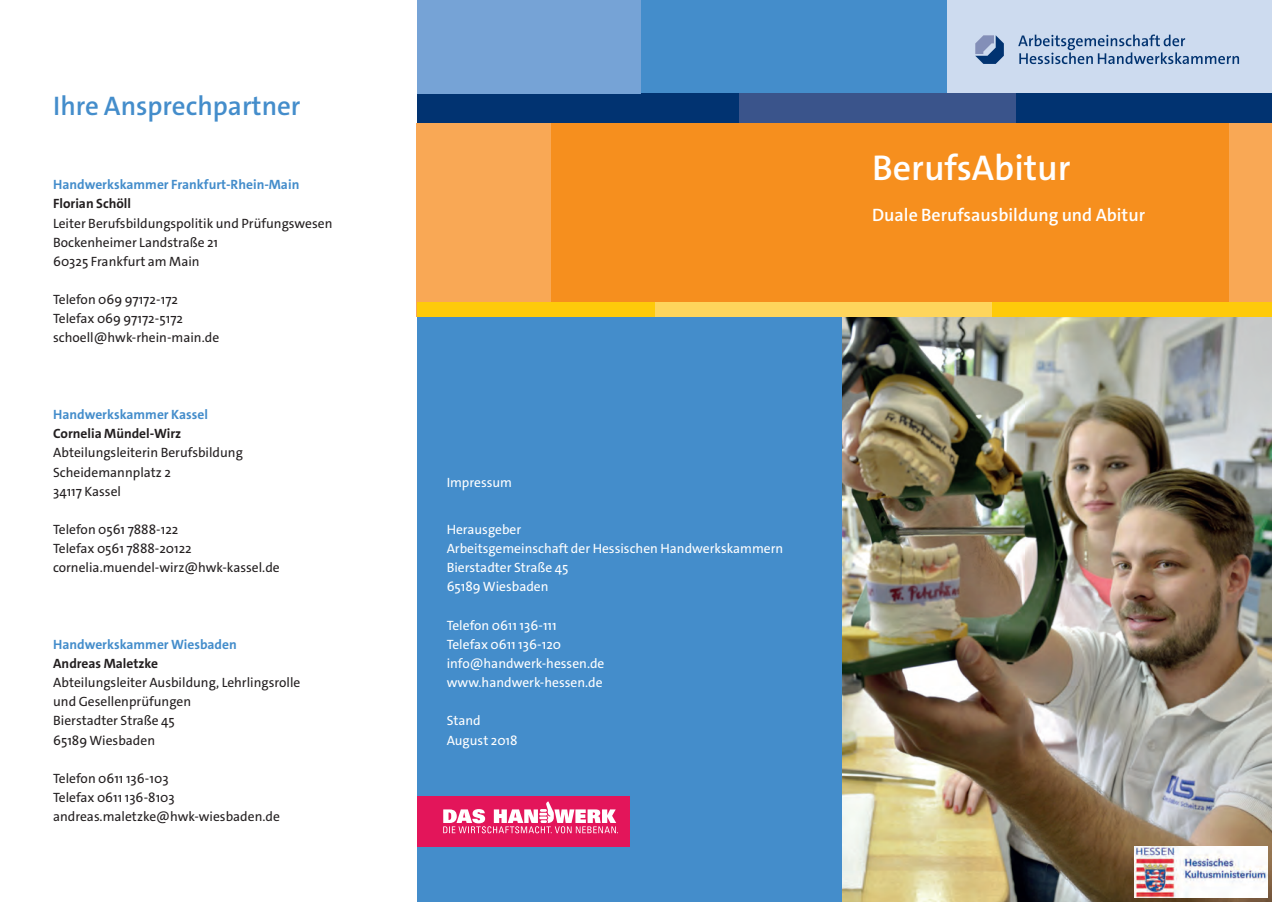
<style>
.page{position:relative;width:1272px;height:902px;background:#fff}
.page>*{position:absolute;margin:0;border:0;box-sizing:border-box;transform-origin:0 0}
.t1{font:600 36px "The Sans C4 s";color:#fff}
.t2{font:600 27px "The Sans C4 s";color:#448dcb}
.t3{font:600 18px "The Sans C4 s";color:#fff}
.t4{font:13.5px/19.2px "The Sans C4 s";color:#231f20}
.t5{font:13.5px/19.2px "The Sans C4 s";color:#fff}
.t6{font:700 13.5px "The Sans C4 s";color:#448dcb}
.t7{font:700 13.5px "The Sans C4 s";color:#231f20}
</style>
<div class="page">
<div style="left:417px;top:317px;width:425px;height:584px;background:#448dcb"></div>
<div style="left:417px;top:123px;width:854px;height:194px;background:#f68f1e"></div>
<div style="left:842px;top:0;width:429px;height:94px;background:#cddbef"></div>
<div style="left:1229px;top:123px;width:42px;height:194px;background:#f9a855"></div>
<div style="left:417px;top:123px;width:134px;height:194px;background:#f9a855"></div>
<img style="left:842px;top:317px;width:429px;height:584px">
<div style="left:417px;top:0;width:529px;height:94px;background:#448dcb"></div>
<div style="left:417px;top:302px;width:854px;height:15px;background:#feca0a"></div>
<div style="left:417px;top:94px;width:854px;height:29px;background:#013371"></div>
<div style="left:739px;top:94px;width:276px;height:29px;background:#3a548b"></div>
<div style="left:655px;top:302px;width:336px;height:15px;background:#fed55c"></div>
<svg style="left:975px;top:34px;width:263px;height:30px"></svg>
<div style="left:417px;top:0;width:223px;height:94px;background:#76a3d6"></div>
<div style="left:417px;top:795px;width:212px;height:51px;background:#e3155a"></div>
<svg style="left:443px;top:801px;width:175px;height:32px"></svg>
<img style="left:1134px;top:846px;width:133px;height:51px">
<svg style="left:1266px;top:896px;width:6px;height:6px"></svg>
<h2 class="t2" style="left:53px;top:88px;width:249px">Ihre Ansprechpartner</h2>
<p class="t6" style="left:53px;top:176px;width:248px">Handwerkskammer Frankfurt-Rhein-Main</p>
<p class="t7" style="left:53px;top:195px;width:79px">Florian Schöll</p>
<p class="t4" style="left:53px;top:213px;width:281px">Leiter Berufsbildungspolitik und Prüfungswesen<br>Bockenheimer Landstraße 21<br>60325 Frankfurt am Main</p>
<p class="t4" style="left:53px;top:290px;width:167px">Telefon 069 97172-172<br>Telefax 069 97172-5172 schoell@hwk-rhein-main.de</p>
<p class="t6" style="left:53px;top:406px;width:156px">Handwerkskammer Kassel</p>
<p class="t7" style="left:53px;top:425px;width:130px">Cornelia Mündel-Wirz</p>
<p class="t4" style="left:53px;top:443px;width:191px">Abteilungsleiterin Berufsbildung<br>Scheidemannplatz 2<br>34117 Kassel</p>
<p class="t4" style="left:53px;top:520px;width:228px">Telefon 0561 7888-122<br>Telefax 0561 7888-20122 cornelia.muendel-wirz@hwk-kassel.de</p>
<p class="t6" style="left:53px;top:635px;width:185px">Handwerkskammer Wiesbaden</p>
<p class="t7" style="left:53px;top:654px;width:107px">Andreas Maletzke</p>
<p class="t4" style="left:53px;top:673px;width:249px">Abteilungsleiter Ausbildung, Lehrlingsrolle und Gesellenprüfungen<br>Bierstadter Straße 45<br>65189 Wiesbaden</p>
<p class="t4" style="left:53px;top:768px;width:228px">Telefon 0611 136-103<br>Telefax 0611 136-8103 andreas.maletzke@hwk-wiesbaden.de</p>
<h1 class="t1" style="left:872px;top:144px;width:200px">BerufsAbitur</h1>
<h3 class="t3" style="left:872px;top:203px;width:274px">Duale Berufsausbildung und Abitur</h3>
<p class="t5" style="left:446px;top:472px;width:67px">Impressum</p>
<p class="t5" style="left:446px;top:520px;width:338px">Herausgeber<br>Arbeitsgemeinschaft der Hessischen Handwerkskammern<br>Bierstadter Straße 45<br>65189 Wiesbaden</p>
<p class="t5" style="left:446px;top:615px;width:159px">Telefon 0611 136-111<br>Telefax 0611 136-120 info@handwerk-hessen.de www.handwerk-hessen.de</p>
<p class="t5" style="left:446px;top:711px;width:72px">Stand<br>August 2018</p>
</div>
